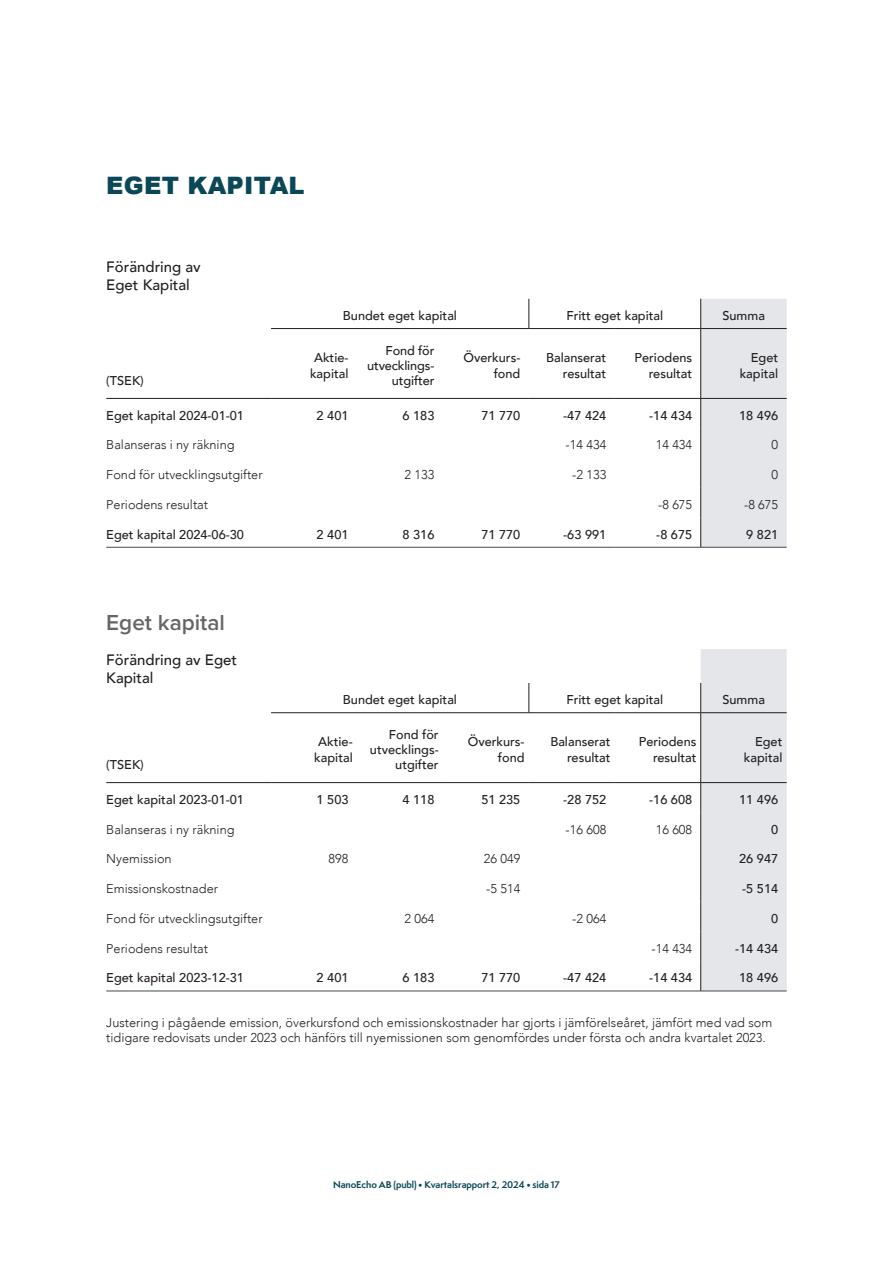
<style>
.page{position:relative;width:893px;height:1263px;background:#fff}
.page>*{position:absolute;margin:0;border:0;box-sizing:border-box;transform-origin:0 0}
.Rubrik{font:900 24px "Arial";letter-spacing:.01em;color:#0b4857}
.Rubrik_2{font:600 22.5px "Proxima Nova";color:#666765}
.t1{font:500 15px/18px "Avenir";color:#231f20}
.t2{font:500 12.75px/15.3px "Avenir";color:#231f20;text-align:right}
.t3{font:300 12.75px/15.3px "Avenir";color:#231f20}
.t4{font:700 9px "Semplicita Pro";letter-spacing:-.01em;color:#0b4857}
</style>
<div class="page">
<hr style="left:106px;top:547px;width:165px;height:1px;background:#46484a">
<hr style="left:271px;top:547px;width:86px;height:1px;background:#46484a">
<hr style="left:357px;top:547px;width:86px;height:1px;background:#46484a">
<hr style="left:443px;top:547px;width:86px;height:1px;background:#46484a">
<hr style="left:529px;top:547px;width:86px;height:1px;background:#46484a">
<hr style="left:615px;top:547px;width:86px;height:1px;background:#46484a">
<hr style="left:701px;top:547px;width:86px;height:1px;background:#46484a">
<hr style="left:106px;top:398px;width:165px;height:1px;background:#231f20">
<hr style="left:271px;top:398px;width:86px;height:1px;background:#231f20">
<hr style="left:357px;top:398px;width:86px;height:1px;background:#231f20">
<hr style="left:443px;top:398px;width:86px;height:1px;background:#231f20">
<hr style="left:529px;top:398px;width:86px;height:1px;background:#231f20">
<hr style="left:615px;top:398px;width:86px;height:1px;background:#231f20">
<svg style="left:529px;top:299px;width:1px;height:29px"></svg>
<hr style="left:271px;top:328px;width:86px;height:1px;background:#231f20">
<hr style="left:357px;top:328px;width:86px;height:1px;background:#231f20">
<hr style="left:443px;top:328px;width:86px;height:1px;background:#231f20">
<hr style="left:529px;top:328px;width:86px;height:1px;background:#231f20">
<hr style="left:615px;top:328px;width:86px;height:1px;background:#231f20">
<div style="left:700px;top:299px;width:87px;height:248px;background:#e4e6e9"></div>
<hr style="left:700px;top:517px;width:1px;height:30px;background:#231f20">
<hr style="left:106px;top:991px;width:165px;height:1px;background:#46484a">
<hr style="left:271px;top:991px;width:86px;height:1px;background:#46484a">
<hr style="left:357px;top:991px;width:86px;height:1px;background:#46484a">
<hr style="left:443px;top:991px;width:86px;height:1px;background:#46484a">
<hr style="left:529px;top:991px;width:86px;height:1px;background:#46484a">
<hr style="left:615px;top:991px;width:86px;height:1px;background:#46484a">
<hr style="left:701px;top:991px;width:86px;height:1px;background:#46484a">
<hr style="left:106px;top:782px;width:165px;height:1px;background:#231f20">
<hr style="left:271px;top:782px;width:86px;height:1px;background:#231f20">
<hr style="left:357px;top:782px;width:86px;height:1px;background:#231f20">
<hr style="left:443px;top:782px;width:86px;height:1px;background:#231f20">
<hr style="left:529px;top:782px;width:86px;height:1px;background:#231f20">
<hr style="left:615px;top:782px;width:86px;height:1px;background:#231f20">
<hr style="left:271px;top:712px;width:86px;height:1px;background:#231f20">
<hr style="left:357px;top:712px;width:86px;height:1px;background:#231f20">
<hr style="left:443px;top:712px;width:86px;height:1px;background:#231f20">
<hr style="left:529px;top:712px;width:86px;height:1px;background:#231f20">
<hr style="left:615px;top:712px;width:86px;height:1px;background:#231f20">
<div style="left:700px;top:649px;width:87px;height:342px;background:#e4e6e9"></div>
<hr style="left:700px;top:931px;width:1px;height:30px;background:#231f20">
<hr style="left:700px;top:961px;width:1px;height:30px;background:#231f20">
<svg style="left:529px;top:683px;width:1px;height:29px"></svg>
<p class="Rubrik" style="left:106px;top:168px;width:200px">EGET KAPITAL</p>
<p class="t1" style="left:106px;top:257px;width:96px">Förändring av<br>Eget Kapital</p>
<p class="t2" style="left:106px;top:372px;width:39px">(TSEK)</p>
<p class="t2" style="left:343px;top:307px;width:116px">Bundet eget kapital</p>
<p class="t2" style="left:566px;top:307px;width:98px">Fritt eget kapital</p>
<p class="t2" style="left:722px;top:307px;width:44px">Summa</p>
<p class="t2" style="left:310px;top:349px;width:40px;text-align:center">Aktie&shy;kapital</p>
<p class="t2" style="left:367px;top:342px;width:69px">Fond för utvecklings&shy;utgifter</p>
<p class="t2" style="left:463px;top:349px;width:58px">Överkurs&shy;fond</p>
<p class="t2" style="left:546px;top:349px;width:62px">Balanserat resultat</p>
<p class="t2" style="left:635px;top:349px;width:59px">Periodens resultat</p>
<p class="t2" style="left:740px;top:349px;width:40px">Eget kapital</p>
<p class="t2" style="left:106px;top:407px;width:139px">Eget kapital 2024-01-01</p>
<p class="t2" style="left:317px;top:407px;width:33px">2 401</p>
<p class="t2" style="left:403px;top:407px;width:33px">6 183</p>
<p class="t2" style="left:481px;top:407px;width:40px">71 770</p>
<p class="t2" style="left:563px;top:407px;width:45px">-47 424</p>
<p class="t2" style="left:649px;top:407px;width:45px">-14 434</p>
<p class="t2" style="left:739px;top:407px;width:40px">18 496</p>
<p class="t3" style="left:106px;top:437px;width:130px">Balanseras i ny räkning</p>
<p class="t3" style="left:566px;top:437px;width:42px">-14 434</p>
<p class="t3" style="left:656px;top:437px;width:38px">14 434</p>
<p class="t3" style="left:771px;top:437px;width:8px">0</p>
<p class="t3" style="left:106px;top:467px;width:158px">Fond för utvecklingsutgifter</p>
<p class="t3" style="left:405px;top:467px;width:31px">2 133</p>
<p class="t3" style="left:572px;top:467px;width:36px">-2 133</p>
<p class="t3" style="left:771px;top:467px;width:8px">0</p>
<p class="t3" style="left:106px;top:497px;width:103px">Periodens resultat</p>
<p class="t3" style="left:658px;top:497px;width:36px">-8 675</p>
<p class="t3" style="left:744px;top:497px;width:36px">-8 675</p>
<p class="t2" style="left:106px;top:526px;width:139px">Eget kapital 2024-06-30</p>
<p class="t2" style="left:317px;top:526px;width:33px">2 401</p>
<p class="t2" style="left:403px;top:526px;width:33px">8 316</p>
<p class="t2" style="left:481px;top:526px;width:40px">71 770</p>
<p class="t2" style="left:563px;top:526px;width:45px">-63 991</p>
<p class="t2" style="left:656px;top:526px;width:37px">-8 675</p>
<p class="t2" style="left:746px;top:526px;width:33px">9 821</p>
<p class="Rubrik_2" style="left:106px;top:606px;width:120px">Eget kapital</p>
<p class="t1" style="left:106px;top:649px;width:132px">Förändring av Eget<br>Kapital</p>
<p class="t2" style="left:106px;top:756px;width:39px">(TSEK)</p>
<p class="t2" style="left:343px;top:691px;width:116px">Bundet eget kapital</p>
<p class="t2" style="left:566px;top:691px;width:98px">Fritt eget kapital</p>
<p class="t2" style="left:722px;top:691px;width:44px">Summa</p>
<p class="t2" style="left:314px;top:734px;width:40px;text-align:center">Aktie&shy;kapital</p>
<p class="t2" style="left:370px;top:726px;width:70px">Fond för utvecklings&shy;utgifter</p>
<p class="t2" style="left:468px;top:734px;width:58px">Överkurs&shy;fond</p>
<p class="t2" style="left:550px;top:734px;width:62px">Balanserat resultat</p>
<p class="t2" style="left:639px;top:734px;width:59px">Periodens resultat</p>
<p class="t2" style="left:744px;top:734px;width:40px">Eget kapital</p>
<p class="t2" style="left:106px;top:791px;width:139px">Eget kapital 2023-01-01</p>
<p class="t2" style="left:317px;top:791px;width:33px">1 503</p>
<p class="t2" style="left:403px;top:791px;width:33px">4 118</p>
<p class="t2" style="left:481px;top:791px;width:40px">51 235</p>
<p class="t2" style="left:563px;top:791px;width:45px">-28 752</p>
<p class="t2" style="left:649px;top:791px;width:45px">-16 608</p>
<p class="t2" style="left:739px;top:791px;width:40px">11 496</p>
<p class="t3" style="left:106px;top:822px;width:130px">Balanseras i ny räkning</p>
<p class="t3" style="left:566px;top:822px;width:42px">-16 608</p>
<p class="t3" style="left:656px;top:822px;width:38px">16 608</p>
<p class="t2" style="left:771px;top:821px;width:9px">0</p>
<p class="t3" style="left:106px;top:851px;width:67px">Nyemission</p>
<p class="t3" style="left:329px;top:851px;width:21px">898</p>
<p class="t3" style="left:484px;top:851px;width:38px">26 049</p>
<p class="t2" style="left:739px;top:851px;width:40px">26 947</p>
<p class="t3" style="left:106px;top:881px;width:113px">Emissionskostnader</p>
<p class="t3" style="left:486px;top:881px;width:36px">-5 514</p>
<p class="t2" style="left:742px;top:880px;width:37px">-5 514</p>
<p class="t3" style="left:106px;top:911px;width:158px">Fond för utvecklingsutgifter</p>
<p class="t3" style="left:405px;top:911px;width:31px">2 064</p>
<p class="t3" style="left:572px;top:911px;width:36px">-2 064</p>
<p class="t2" style="left:771px;top:910px;width:9px">0</p>
<p class="t3" style="left:106px;top:941px;width:103px">Periodens resultat</p>
<p class="t3" style="left:651px;top:941px;width:42px">-14 434</p>
<p class="t2" style="left:735px;top:940px;width:45px">-14 434</p>
<p class="t2" style="left:106px;top:969px;width:139px">Eget kapital 2023-12-31</p>
<p class="t2" style="left:317px;top:970px;width:33px">2 401</p>
<p class="t2" style="left:403px;top:970px;width:33px">6 183</p>
<p class="t2" style="left:481px;top:970px;width:40px">71 770</p>
<p class="t2" style="left:563px;top:970px;width:45px">-47 424</p>
<p class="t2" style="left:649px;top:970px;width:45px">-14 434</p>
<p class="t2" style="left:739px;top:970px;width:40px">18 496</p>
<p class="t3" style="left:106px;top:1015px;width:667px">Justering i pågående emission, överkursfond och emissionskostnader har gjorts i jämförelseåret, jämfört med vad som tidigare redovisats under 2023 och hänförs till nyemissionen som genomfördes under första och andra kvartalet 2023.</p>
<p class="t4" style="left:333px;top:1178px;width:228px">NanoEcho AB (publ) • Kvartalsrapport 2, 2024 • sida 17</p>
</div>
